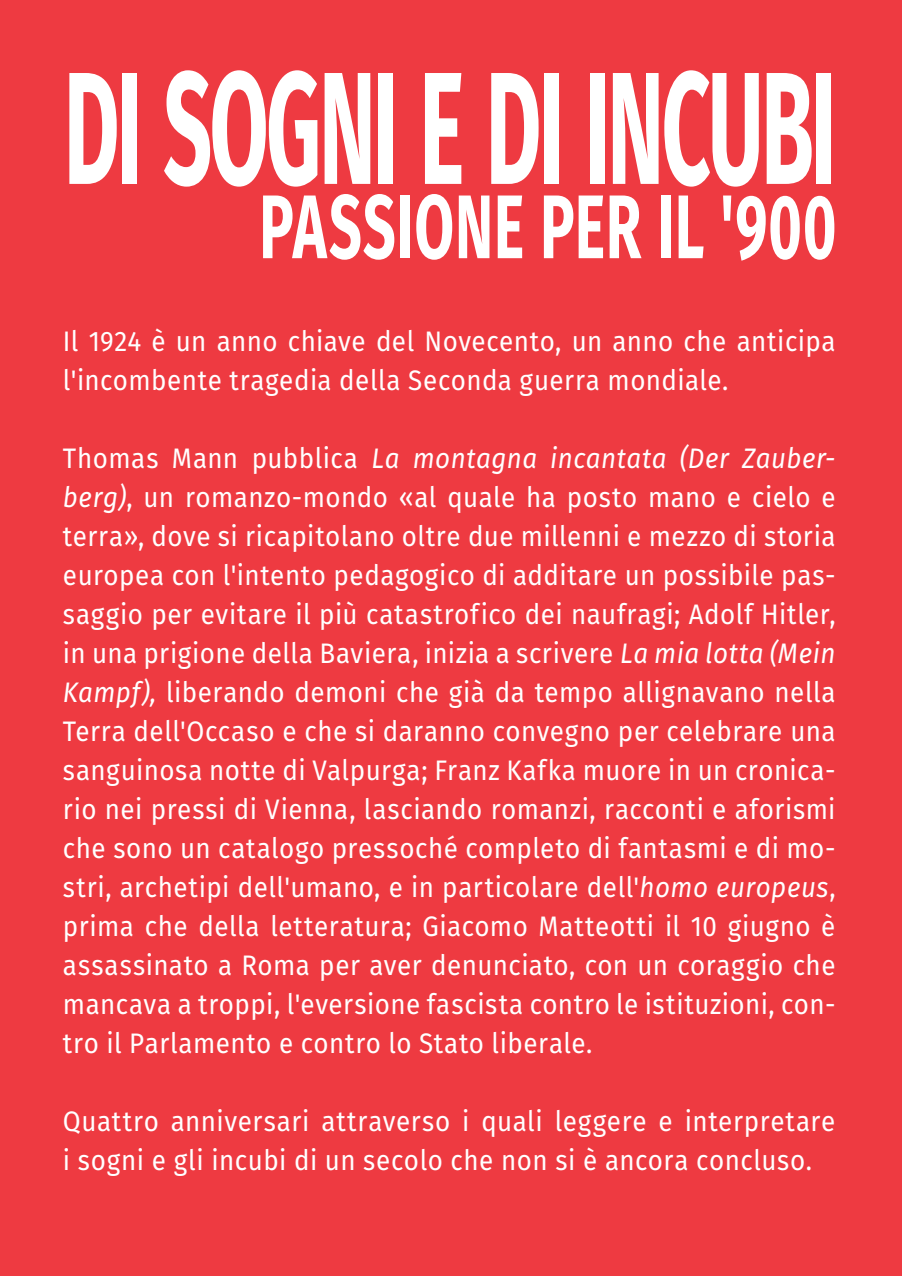
<style>
.page{position:relative;width:902px;height:1276px;background:#fff}
.page>*{position:absolute;margin:0;border:0;box-sizing:border-box;transform-origin:0 0}
.t1{font:700 159.9px "Fira Sans";letter-spacing:-.03em;color:#fff;scale:.54 1}
.t2{font:700 90.3px "Fira Sans";letter-spacing:.015em;color:#fff;scale:.64 1}
.t3{font:28.2px/39px "Fira Sans";letter-spacing:.02em;color:#fff;scale:.92 1}
.s1{font-style:italic}
</style>
<div class="page">
<div style="left:0;top:0;width:901px;height:1275px;background:#ee3a41"></div>
<h1 class="t1" style="left:64px;top:-7px;width:1431px">DI SOGNI E DI INCUBI</h1>
<h2 class="t2" style="left:259px;top:151px;width:903px">PASSIONE PER IL '900</h2>
<p class="t3" style="left:63px;top:320px;width:841px">Il 1924 è un anno chiave del Novecento, un anno che anticipa l'incombente tragedia della Seconda guerra mondiale.</p>
<p class="t3" style="left:63px;top:437px;width:841px;text-align:justify">Thomas Mann pubblica <span class="s1">La montagna incantata (Der Zauber&shy;berg)</span>, un romanzo-mondo «al quale ha posto mano e cielo e terra», dove si ricapitolano oltre due millenni e mezzo di storia europea con l'intento pedagogico di additare un possibile pas&shy;saggio per evitare il più catastrofico dei naufragi; Adolf Hitler, in una prigione della Baviera, inizia a scrivere <span class="s1">La mia lotta (Mein Kampf),</span> liberando demoni che già da tempo allignavano nella Terra dell'Occaso e che si daranno convegno per celebrare una sanguinosa notte di Valpurga; Franz Kafka muore in un cronica&shy;rio nei pressi di Vienna, lasciando romanzi, racconti e aforismi che sono un catalogo pressoché completo di fantasmi e di mo&shy;stri, archetipi dell'umano, e in particolare dell'<span class="s1">homo europeus</span>, prima che della letteratura; Giacomo Matteotti il 10 giugno è assassinato a Roma per aver denunciato, con un coraggio che mancava a troppi, l'eversione fascista contro le istituzioni, con&shy;tro il Parlamento e contro lo Stato liberale.</p>
<p class="t3" style="left:63px;top:1100px;width:841px">Quattro anniversari attraverso i quali leggere e interpretare i sogni e gli incubi di un secolo che non si è ancora concluso.</p>
</div>
